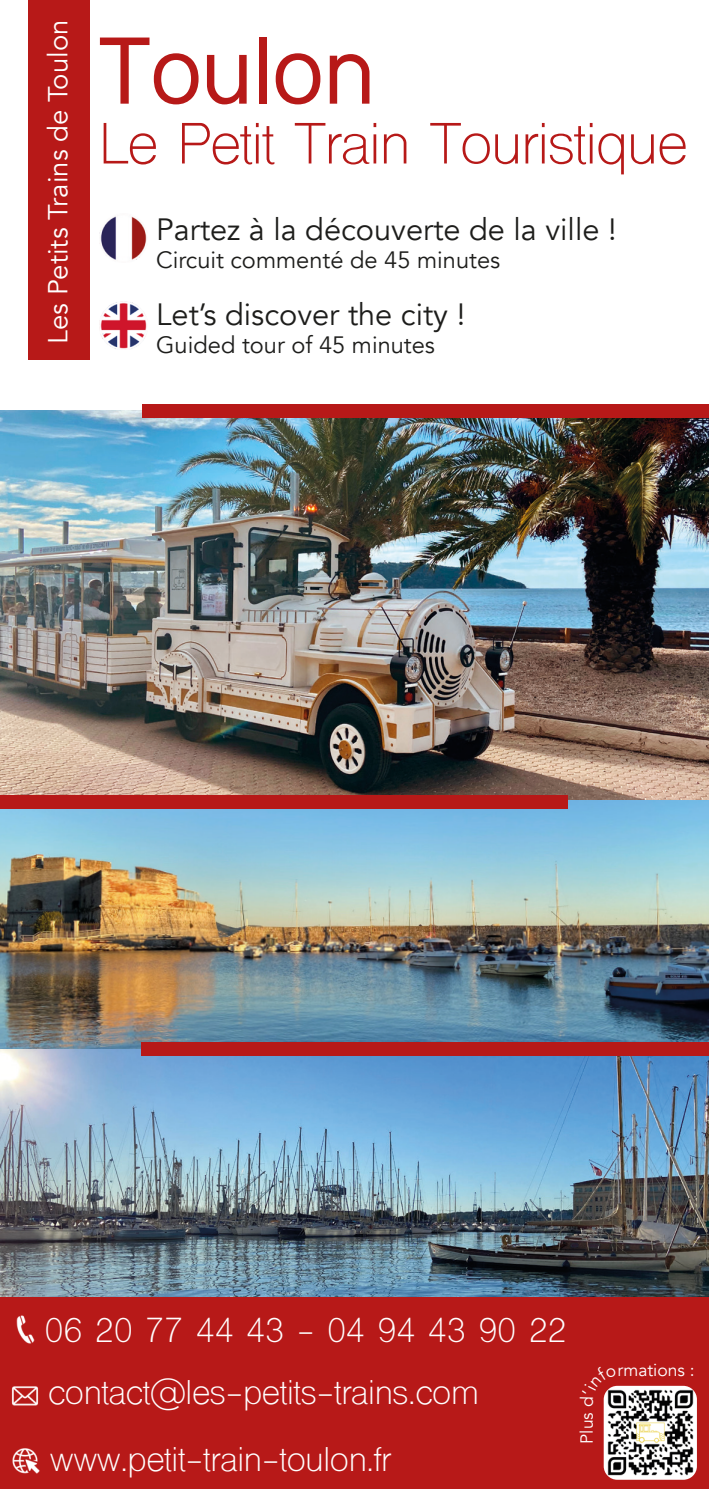
<style>
.page{position:relative;width:709px;height:1489px;background:#fff}
.page>*{position:absolute;margin:0;border:0;box-sizing:border-box;transform-origin:0 0}
.t1{font:700 87.5px "Shree Dev 0714";letter-spacing:.01em;color:#b71918}
.t2{font:55px "Shree Dev 0714";letter-spacing:-.02em;color:#b71918}
.t3{font:32.5px "Shree Dev 0714";letter-spacing:-.01em;color:#fff}
.t4{font:30.75px "Avenir";color:#1d1d1b}
.t5{font:27.5px "Avenir";color:#fff}
.t6{font:23.75px "Avenir";color:#1d1d1b}
.t7{font:17.5px "Avenir";color:#fff}
</style>
<div class="page">
<img style="left:99px;top:216px;width:48px;height:44px">
<img style="left:99px;top:301px;width:48px;height:48px">
<div style="left:28px;top:0;width:62px;height:359px;background:#b71918"></div>
<img style="left:0;top:411px;width:709px;height:886px">
<div style="left:0;top:794px;width:567px;height:14px;background:#b71918"></div>
<div style="left:142px;top:404px;width:567px;height:14px;background:#b71918"></div>
<div style="left:142px;top:1042px;width:567px;height:13px;background:#b71918"></div>
<div style="left:0;top:1297px;width:709px;height:191px;background:#b71918"></div>
<img style="left:11px;top:1386px;width:28px;height:20px">
<img style="left:16px;top:1315px;width:19px;height:29px">
<img style="left:12px;top:1448px;width:28px;height:26px">
<img style="left:603px;top:1385px;width:94px;height:94px">
<svg style="left:603px;top:1385px;width:13px;height:21px"></svg>
<p class="t5" style="left:42px;top:344px;width:325px;rotate:-90deg">Les Petits Trains de Toulon</p>
<p class="t1" style="left:99px;top:22px;width:276px">Toulon</p>
<p class="t2" style="left:99px;top:110px;width:590px">Le Petit Train Touristique</p>
<p class="t4" style="left:156px;top:211px;width:462px">Partez à la découverte de la ville !</p>
<p class="t6" style="left:156px;top:246px;width:345px">Circuit commenté de 45 minutes</p>
<p class="t4" style="left:156px;top:296px;width:310px">Let’s discover the city !</p>
<p class="t6" style="left:156px;top:331px;width:280px">Guided tour of 45 minutes</p>
<p class="t3" style="left:44px;top:1310px;width:524px">06 20 77 44 43 - 04 94 43 90 22</p>
<p class="t3" style="left:48px;top:1372px;width:432px">contact@les-petits-trains.com</p>
<p class="t3" style="left:50px;top:1439px;width:343px">www.petit-train-toulon.fr</p>
<p class="t7" style="left:576px;top:1443px;width:33px;rotate:-90deg">Plus</p>
<p class="t7" style="left:617px;top:1359px;width:79px">rmations :</p>
</div>
